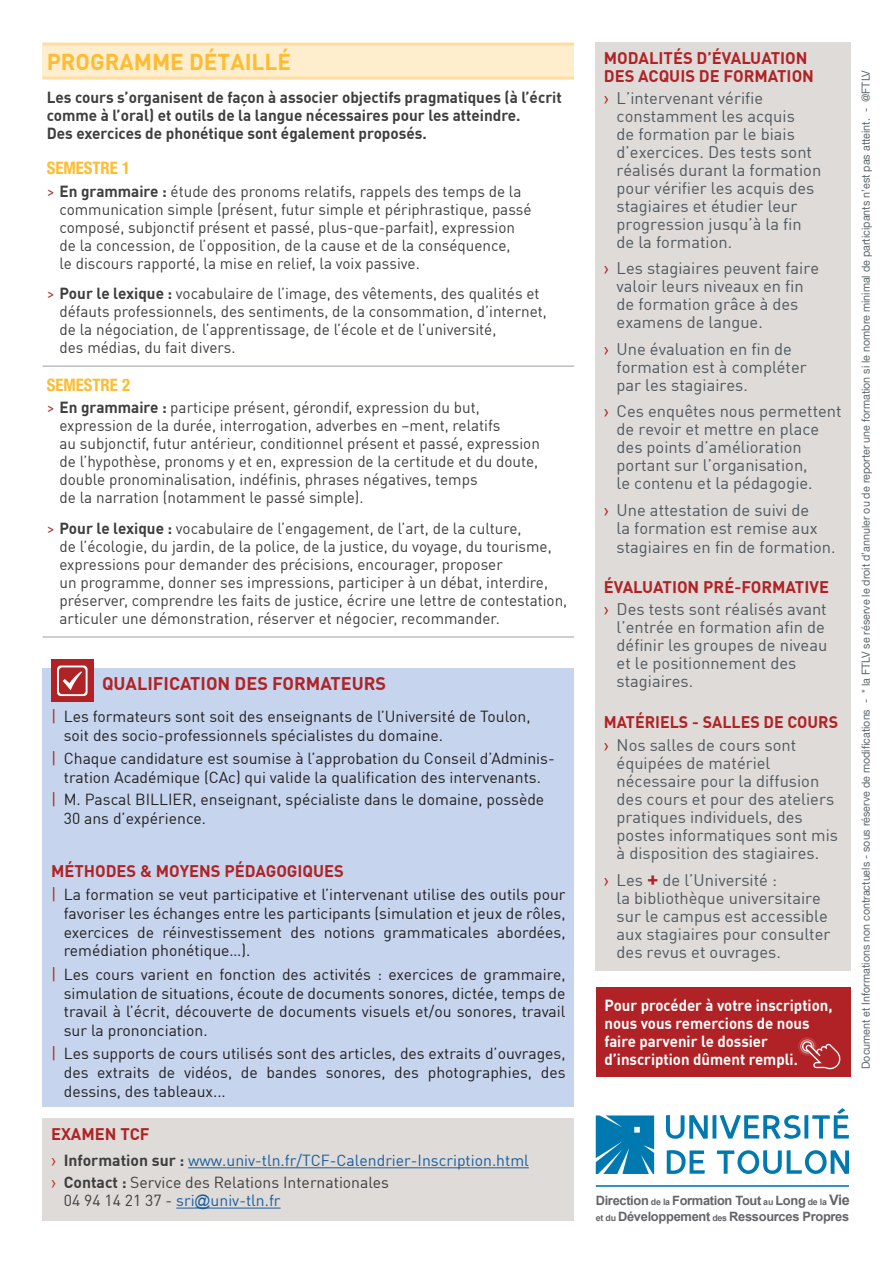
<style>
.page{position:relative;width:893px;height:1263px;background:#fff}
.page>*{position:absolute;margin:0;border:0;box-sizing:border-box;transform-origin:0 0}
.t1{font:700 22.5px "DIN Offc";color:#fdbc31}
.t2{font:700 18px "DIN Offc";color:#b02225}
.t3{font:700 condensed 17.25px "Helvetica Neue LT Std";color:#fdbc31}
.t4{font:16.5px/18px "DIN Offc";color:#4e585e}
.t5{font:700 16.5px/18px "DIN Offc";color:#b02225}
.t6{font:15.75px/18px "DIN Offc";color:#3e3e3f}
.t7{font:15.75px/18.9px "DIN Offc";color:#231f20;text-align:justify}
.t8{font:700 15.75px/18px "DIN Offc";color:#3e3e3f}
.t9{font:700 15.75px/18px "DIN Offc";color:#fff;scale:.95 1}
.t10{font:15.75px "DIN Offc";color:#175d9e}
.t11{font:700 12.9px/15.5px "Arial";letter-spacing:-.02em;color:#636568}
.t12{font:11.25px "Helvetica Neue LT Std";color:#5e696f;scale:.95 1}
.s1{color:#a33329}
.s2{font-weight:700}
.s3{font-size:16.5px;color:#b02225}
.s4{font-family:"Arial";font-size:16.5px;color:#b73a30}
.s5{font-weight:700;color:#3e3e3f}
.s6{color:#175d9e}
.s7{font-family:"Arial";color:#175d9e}
.s8{font-family:"Arial";color:#b02225}
.s9{font-weight:700;font-size:21px;color:#b02225}
.s10{font-size:8.85px}
.s11{font-size:14.4px}
</style>
<div class="page">
<div style="left:43px;top:668px;width:531px;height:438px;background:#c6d5ed"></div>
<div style="left:51px;top:660px;width:43px;height:42px;background:#b02225"></div>
<svg style="left:57px;top:665px;width:31px;height:31px"></svg>
<div style="left:595px;top:43px;width:255px;height:928px;background:#dfdbd9"></div>
<div style="left:43px;top:1118px;width:531px;height:102px;background:#dfdbd9"></div>
<hr style="left:188px;top:1167px;width:341px;height:1px;background:#175d9e">
<svg style="left:176px;top:1207px;width:35px;height:2px"></svg>
<hr style="left:211px;top:1208px;width:70px;height:1px;background:#175d9e">
<svg style="left:596px;top:1115px;width:58px;height:59px"></svg>
<svg style="left:666px;top:1115px;width:42px;height:24px"></svg>
<svg style="left:712px;top:1115px;width:4px;height:23px"></svg>
<svg style="left:720px;top:1115px;width:81px;height:24px"></svg>
<svg style="left:804px;top:1115px;width:4px;height:23px"></svg>
<svg style="left:812px;top:1108px;width:37px;height:30px"></svg>
<svg style="left:667px;top:1150px;width:38px;height:24px"></svg>
<svg style="left:717px;top:1150px;width:132px;height:24px"></svg>
<hr style="left:596px;top:1185px;width:253px;height:2px;background:#0079b0">
<div style="left:596px;top:987px;width:254px;height:89px;background:#b02225"></div>
<svg style="left:798px;top:1037px;width:43px;height:32px"></svg>
<div style="left:43px;top:44px;width:531px;height:34px;background:#feeece"></div>
<hr style="left:43px;top:366px;width:531px;height:1px;background:#a8a9ad">
<hr style="left:43px;top:636px;width:531px;height:1px;background:#a8a9ad">
<hr style="left:43px;top:43px;width:531px;height:3px;background:#fedda3">
<hr style="left:43px;top:77px;width:531px;height:3px;background:#fedda3">
<p class="t1" style="left:47px;top:47px;width:246px">PROGRAMME DÉTAILLÉ</p>
<p class="t8" style="left:47px;top:87px;width:517px">Les cours s’organisent de façon à associer objectifs pragmatiques (à l’écrit comme à l’oral) et outils de la langue nécessaires pour les atteindre.<br>Des exercices de phonétique sont également proposés.</p>
<p class="t3" style="left:47px;top:158px;width:85px">SEMESTRE 1</p>
<p class="t6" style="left:60px;top:182px;width:473px;text-indent:-13px"><span class="s1">&gt;</span> <span class="s2">En grammaire :</span> étude des pronoms relatifs, rappels des temps de la communication simple (présent, futur simple et périphrastique, passé composé, subjonctif présent et passé, plus-que-parfait), expression de la concession, de l’opposition, de la cause et de la conséquence,<br>le discours rapporté, la mise en relief, la voix passive.</p>
<p class="t6" style="left:60px;top:284px;width:489px;text-indent:-13px"><span class="s1">&gt;</span> <span class="s2">Pour le lexique :</span> vocabulaire de l’image, des vêtements, des qualités et défauts professionnels, des sentiments, de la consommation, d’internet, de la négociation, de l’apprentissage, de l’école et de l’université,<br>des médias, du fait divers.</p>
<p class="t3" style="left:47px;top:375px;width:85px">SEMESTRE 2</p>
<p class="t6" style="left:60px;top:398px;width:482px;text-indent:-13px"><span class="s1">&gt;</span> <span class="s2">En grammaire :</span> participe présent, gérondif, expression du but, expression de la durée, interrogation, adverbes en –ment, relatifs<br>au subjonctif, futur antérieur, conditionnel présent et passé, expression de l’hypothèse, pronoms y et en, expression de la certitude et du doute, double pronominalisation, indéfinis, phrases négatives, temps<br>de la narration (notamment le passé simple).</p>
<p class="t6" style="left:60px;top:519px;width:509px;text-indent:-13px"><span class="s1">&gt;</span> <span class="s2">Pour le lexique :</span> vocabulaire de l’engagement, de l’art, de la culture,<br>de l’écologie, du jardin, de la police, de la justice, du voyage, du tourisme, expressions pour demander des précisions, encourager, proposer<br>un programme, donner ses impressions, participer à un débat, interdire, préserver, comprendre les faits de justice, écrire une lettre de contestation, articuler une démonstration, réserver et négocier, recommander.</p>
<p class="t2" style="left:102px;top:672px;width:286px">QUALIFICATION DES FORMATEURS</p>
<p class="t7" style="left:64px;top:707px;width:468px;text-indent:-13px"><span class="s3">|</span> Les formateurs sont soit des enseignants de l’Université de Toulon, soit des socio-professionnels spécialistes du domaine.</p>
<p class="t7" style="left:51px;top:749px;width:505px;text-align:center"><span class="s3">|</span> Chaque candidature est soumise à l’approbation du Conseil d’Adminis&shy;tration Académique (CAc) qui valide la qualification des intervenants.</p>
<p class="t7" style="left:64px;top:790px;width:482px;text-indent:-13px"><span class="s3">|</span> M. Pascal BILLIER, enseignant, spécialiste dans le domaine, possède<br>30 ans d’expérience.</p>
<p class="t5" style="left:51px;top:861px;width:294px">MÉTHODES &amp; MOYENS PÉDAGOGIQUES</p>
<p class="t7" style="left:64px;top:884px;width:503px;text-indent:-13px"><span class="s3">|</span> La formation se veut participative et l’intervenant utilise des outils pour favoriser les échanges entre les participants (simulation et jeux de rôles, exercices de réinvestissement des notions grammaticales abordées, remédiation phonétique…).</p>
<p class="t7" style="left:64px;top:964px;width:503px;text-indent:-13px"><span class="s3">|</span> Les cours varient en fonction des activités : exercices de grammaire, simulation de situations, écoute de documents sonores, dictée, temps de travail à l’écrit, découverte de documents visuels et/ou sonores, travail sur la prononciation.</p>
<p class="t7" style="left:64px;top:1044px;width:503px;text-indent:-13px"><span class="s3">|</span> Les supports de cours utilisés sont des articles, des extraits d’ouvrages, des extraits de vidéos, de bandes sonores, des photographies, des dessins, des tableaux...</p>
<p class="t5" style="left:51px;top:1124px;width:100px">EXAMEN TCF</p>
<p class="t10" style="left:51px;top:1150px;width:479px"><span class="s4">›</span> <span class="s5">Information sur :</span> www.univ-tln.fr/TCF-Calendrier-Inscription.html</p>
<p class="t6" style="left:64px;top:1173px;width:327px;text-indent:-13px"><span class="s4">›</span> <span class="s2">Contact :</span> Service des Relations Internationales<br>04 94 14 21 37 - <span class="s6">sri</span><span class="s7">@</span><span class="s6">univ-tln.fr</span></p>
<p class="t5" style="left:604px;top:48px;width:212px">MODALITÉS D’ÉVALUATION<br>DES ACQUIS DE FORMATION</p>
<p class="t4" style="left:617px;top:89px;width:206px;text-indent:-13px"><span class="s8">›</span> L’intervenant vérifie constamment les acquis<br>de formation par le biais d’exercices. Des tests sont réalisés durant la formation pour vérifier les acquis des stagiaires et étudier leur progression jusqu’à la fin de la formation.</p>
<p class="t4" style="left:617px;top:259px;width:204px;text-indent:-13px"><span class="s8">›</span> Les stagiaires peuvent faire valoir leurs niveaux en fin de formation grâce à des examens de langue.</p>
<p class="t4" style="left:617px;top:340px;width:192px;text-indent:-13px"><span class="s8">›</span> Une évaluation en fin de formation est à compléter par les stagiaires.</p>
<p class="t4" style="left:617px;top:402px;width:227px;text-indent:-13px"><span class="s8">›</span> Ces enquêtes nous permettent de revoir et mettre en place des points d’amélioration portant sur l’organisation,<br>le contenu et la pédagogie.</p>
<p class="t4" style="left:617px;top:500px;width:221px;text-indent:-13px"><span class="s8">›</span> Une attestation de suivi de<br>la formation est remise aux stagiaires en fin de formation.</p>
<p class="t5" style="left:604px;top:577px;width:227px">ÉVALUATION PRÉ-FORMATIVE</p>
<p class="t4" style="left:617px;top:600px;width:212px;text-indent:-13px"><span class="s8">›</span> Des tests sont réalisés avant l’entrée en formation afin de définir les groupes de niveau et le positionnement des stagiaires.</p>
<p class="t5" style="left:604px;top:712px;width:236px">MATÉRIELS - SALLES DE COURS</p>
<p class="t4" style="left:617px;top:735px;width:223px;text-indent:-13px"><span class="s8">›</span> Nos salles de cours sont équipées de matériel nécessaire pour la diffusion des cours et pour des ateliers pratiques individuels, des postes informatiques sont mis à disposition des stagiaires.</p>
<p class="t4" style="left:617px;top:871px;width:215px;text-indent:-13px"><span class="s8">›</span> Les <span class="s9">+</span> de l’Université :<br>la bibliothèque universitaire sur le campus est accessible aux stagiaires pour consulter des revus et ouvrages.</p>
<p class="t9" style="left:604px;top:995px;width:242px">Pour procéder à votre inscription, nous vous remercions de nous faire parvenir le dossier d’inscription dûment rempli.</p>
<p class="t12" style="left:859px;top:1069px;width:1053px;rotate:-90deg">Document et Informations non contractuels - sous réserve de modifications - * la FTLV se réserve le droit d’annuler ou de reporter une formation si le nombre minimal de participants n’est pas atteint. - @FTLV</p>
<p class="t11" style="left:596px;top:1193px;width:256px">Direction <span class="s10">de la</span> Formation Tout <span class="s10">au</span> Long <span class="s10">de la</span> <span class="s11">Vie </span><span class="s10">et du</span> Développement <span class="s10">des</span> Ressources Propres</p>
</div>
